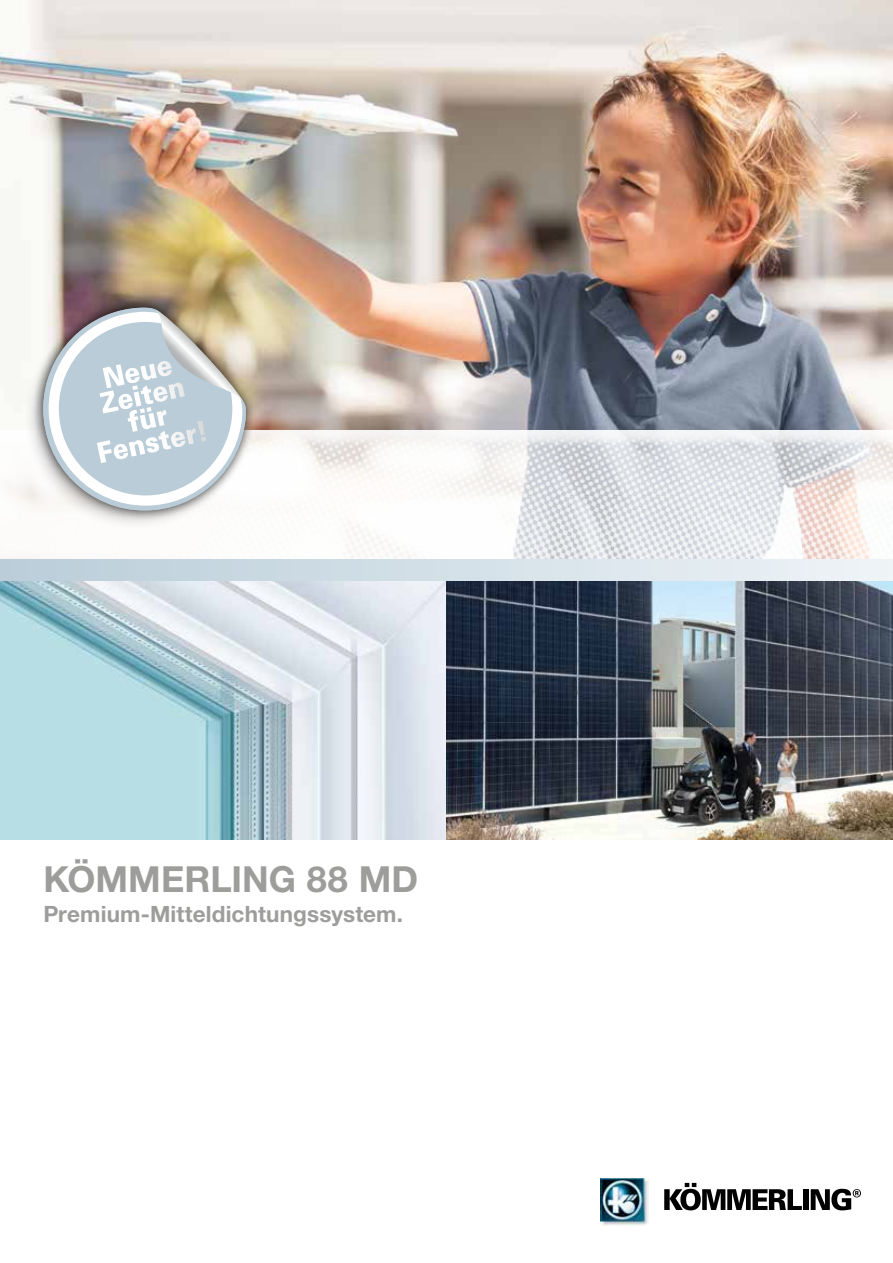
<style>
.page{position:relative;width:893px;height:1263px;background:#fff}
.page>*{position:absolute;margin:0;border:0;box-sizing:border-box;transform-origin:0 0}
.t1{font:700 36px "Helvetica Neue CE";color:#9d9d9c}
.t2{font:900 28.5px/24px "Univers";color:#fff;text-align:center;scale:.9 1}
.t3{font:700 22.5px "Helvetica Neue CE";letter-spacing:.005em;color:#9d9d9c}
</style>
<div class="page">
<img style="left:0;top:0;width:893px;height:431px">
<img style="left:601px;top:1179px;width:1px;height:44px">
<svg style="left:664px;top:1183px;width:138px;height:27px"></svg>
<div style="left:803px;top:1189px;width:6px;height:21px;background:#000"></div>
<svg style="left:810px;top:1188px;width:51px;height:22px"></svg>
<img style="left:602px;top:1179px;width:47px;height:46px">
<img style="left:0;top:580px;width:446px;height:260px">
<img style="left:446px;top:580px;width:447px;height:260px">
<img style="left:0;top:431px;width:893px;height:128px">
<div style="left:0;top:559px;width:893px;height:21px;background:linear-gradient(to right,#bacdd9,#eef4f7)"></div>
<div style="left:22px;top:303px;width:228px;height:228px;background:#fbfbfa"></div>
<div style="left:32px;top:297px;width:224px;height:224px;background:#000;opacity:.75"></div>
<svg style="left:43px;top:307px;width:203px;height:203px"></svg>
<p class="t2" style="left:80px;top:371px;width:127px;rotate:-12deg">Neue<br>Zeiten für<br>Fenster!</p>
<h1 class="t1" style="left:43px;top:857px;width:376px">KÖMMERLING 88 MD</h1>
<p class="t3" style="left:43px;top:900px;width:361px">Premium-Mitteldichtungssystem.</p>
</div>
